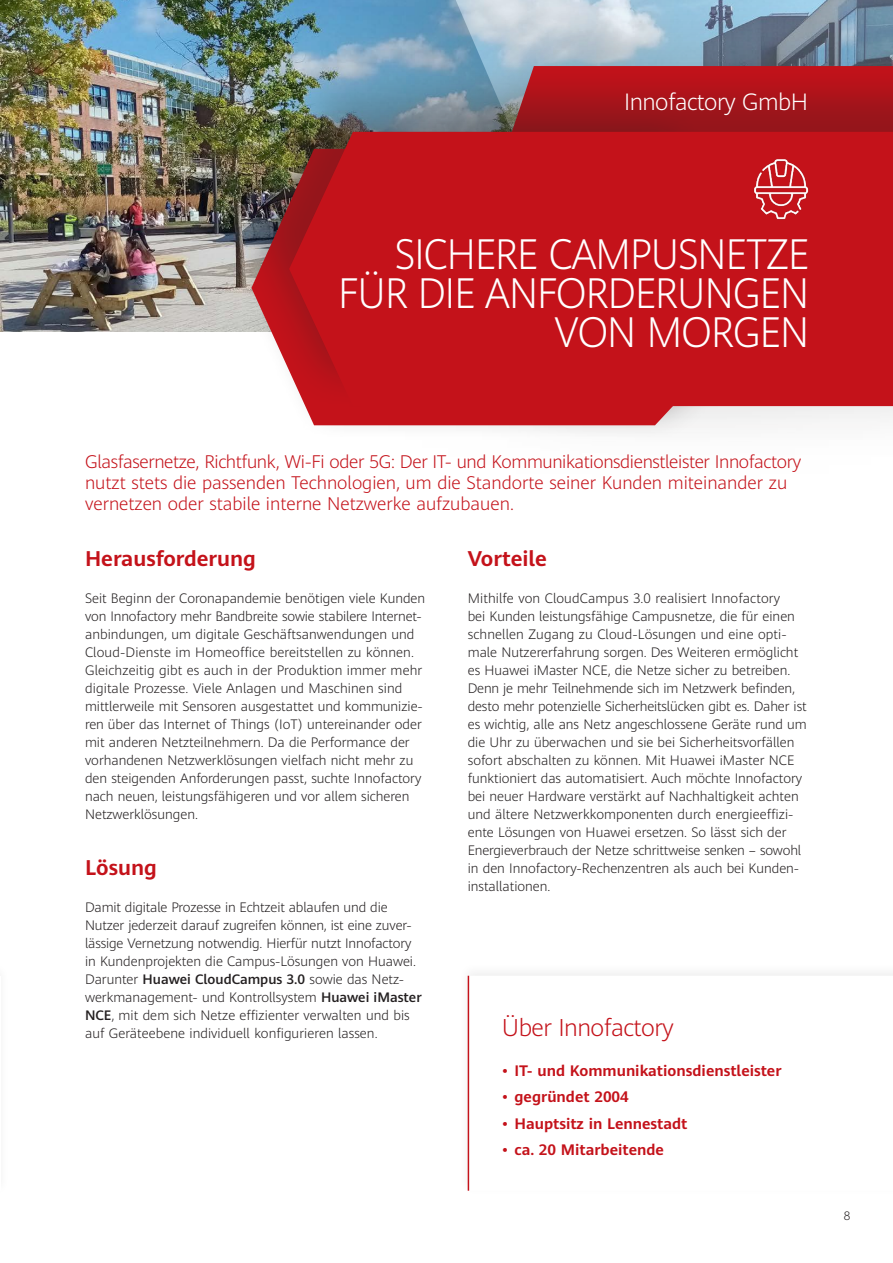
<style>
.page{position:relative;width:893px;height:1263px;background:#fff}
.page>*{position:absolute;margin:0;border:0;box-sizing:border-box;transform-origin:0 0}
.t1{font:300 42px/39px "Huawei Sans";letter-spacing:-.02em;color:#fff;text-align:right;scale:.93 1}
.t2{font:300 24px "Huawei Sans";letter-spacing:-.02em;color:#c4121a}
.t3{font:300 23.25px "Huawei Sans";letter-spacing:-.02em;color:#fff}
.t4{font:700 21px "Huawei Sans";color:#c4121a}
.t5{font:300 18px/21px "Huawei Sans";color:#c4121a}
.t6{font:700 15px "Huawei Sans";color:#c4121a}
.t7{font:300 13.5px/18px "Huawei Sans";color:#231f20}
.t8{font:300 12px "Huawei Sans";color:#231f20}
.s1{font-weight:500}
</style>
<div class="page">
<img style="left:0;top:0;width:160px;height:332px">
<img style="left:160px;top:0;width:239px;height:332px">
<div style="left:399px;top:0;width:494px;height:463px;background:#231f20;opacity:.3"></div>
<div style="left:235px;top:105px;width:578px;height:336px;background:#f9f9f9"></div>
<svg style="left:306px;top:409px;width:469px;height:16px;fill:#c4121a"></svg>
<div style="left:230px;top:58px;width:663px;height:351px;background:#231f20;opacity:.3"></div>
<div style="left:289px;top:132px;width:604px;height:274px;background:#c4121a"></div>
<img style="left:749px;top:157px;width:64px;height:64px">
<hr style="left:468px;top:976px;width:1px;height:215px;background:#c4121a">
<h3 class="t3" style="left:624px;top:85px;width:185px">Innofactory GmbH</h3>
<h1 class="t1" style="left:338px;top:233px;width:508px">SICHERE CAMPUSNETZE<br>FÜR DIE ANFORDERUNGEN<br>VON MORGEN</h1>
<p class="t5" style="left:85px;top:450px;width:718px">Glasfasernetze, Richtfunk, Wi-Fi oder 5G: Der IT- und Kommunikationsdienstleister Innofactory nutzt stets die passenden Technologien, um die Standorte seiner Kunden miteinander zu vernetzen oder stabile interne Netzwerke aufzubauen.</p>
<h3 class="t4" style="left:85px;top:544px;width:173px">Herausforderung</h3>
<p class="t7" style="left:85px;top:589px;width:342px">Seit Beginn der Coronapandemie benötigen viele Kunden von Innofactory mehr Bandbreite sowie stabilere Internet&shy;anbindungen, um digitale Geschäftsanwendungen und Cloud-Dienste im Homeoffice bereitstellen zu können.<br>Gleichzeitig gibt es auch in der Produktion immer mehr digitale Prozesse. Viele Anlagen und Maschinen sind mittlerweile mit Sensoren ausgestattet und kommunizie&shy;ren über das Internet of Things (IoT) untereinander oder mit anderen Netzteilnehmern. Da die Performance der vorhandenen Netzwerklösungen vielfach nicht mehr zu den steigenden Anforderungen passt, suchte Innofactory nach neuen, leistungsfähigeren und vor allem sicheren Netzwerklösungen.</p>
<h3 class="t4" style="left:85px;top:853px;width:73px">Lösung</h3>
<p class="t7" style="left:85px;top:898px;width:338px">Damit digitale Prozesse in Echtzeit ablaufen und die Nutzer jederzeit darauf zugreifen können, ist eine zuver&shy;lässige Vernetzung notwendig. Hierfür nutzt Innofactory in Kundenprojekten die Campus-Lösungen von Huawei.<br>Darunter <span class="s1">Huawei CloudCampus 3.0</span> sowie das Netz&shy;werkmanagement- und Kontrollsystem <span class="s1">Huawei iMaster NCE</span>, mit dem sich Netze effizienter verwalten und bis auf Geräteebene individuell konfigurieren lassen.</p>
<h3 class="t4" style="left:468px;top:544px;width:81px">Vorteile</h3>
<p class="t7" style="left:468px;top:589px;width:341px">Mithilfe von CloudCampus 3.0 realisiert Innofactory<br>bei Kunden leistungsfähige Campusnetze, die für einen schnellen Zugang zu Cloud-Lösungen und eine opti&shy;male Nutzererfahrung sorgen. Des Weiteren ermöglicht es Huawei iMaster NCE, die Netze sicher zu betreiben.<br>Denn je mehr Teilnehmende sich im Netzwerk befinden, desto mehr potenzielle Sicherheitslücken gibt es. Daher ist es wichtig, alle ans Netz angeschlossene Geräte rund um die Uhr zu überwachen und sie bei Sicherheitsvorfällen sofort abschalten zu können. Mit Huawei iMaster NCE funktioniert das automatisiert. Auch möchte Innofactory bei neuer Hardware verstärkt auf Nachhaltigkeit achten und ältere Netzwerkkomponenten durch energieeffizi&shy;ente Lösungen von Huawei ersetzen. So lässt sich der Energieverbrauch der Netze schrittweise senken – sowohl in den Innofactory-Rechenzentren als auch bei Kunden&shy;installationen.</p>
<h2 class="t2" style="left:502px;top:1011px;width:174px">Über Innofactory</h2>
<p class="t6" style="left:502px;top:1060px;width:281px">• IT- und Kommunikationsdienstleister</p>
<p class="t6" style="left:502px;top:1086px;width:129px">• gegründet 2004</p>
<p class="t6" style="left:502px;top:1113px;width:187px">• Hauptsitz in Lennestadt</p>
<p class="t6" style="left:502px;top:1139px;width:164px">• ca. 20 Mitarbeitende</p>
<p class="t8" style="left:844px;top:1208px;width:8px">8</p>
</div>
